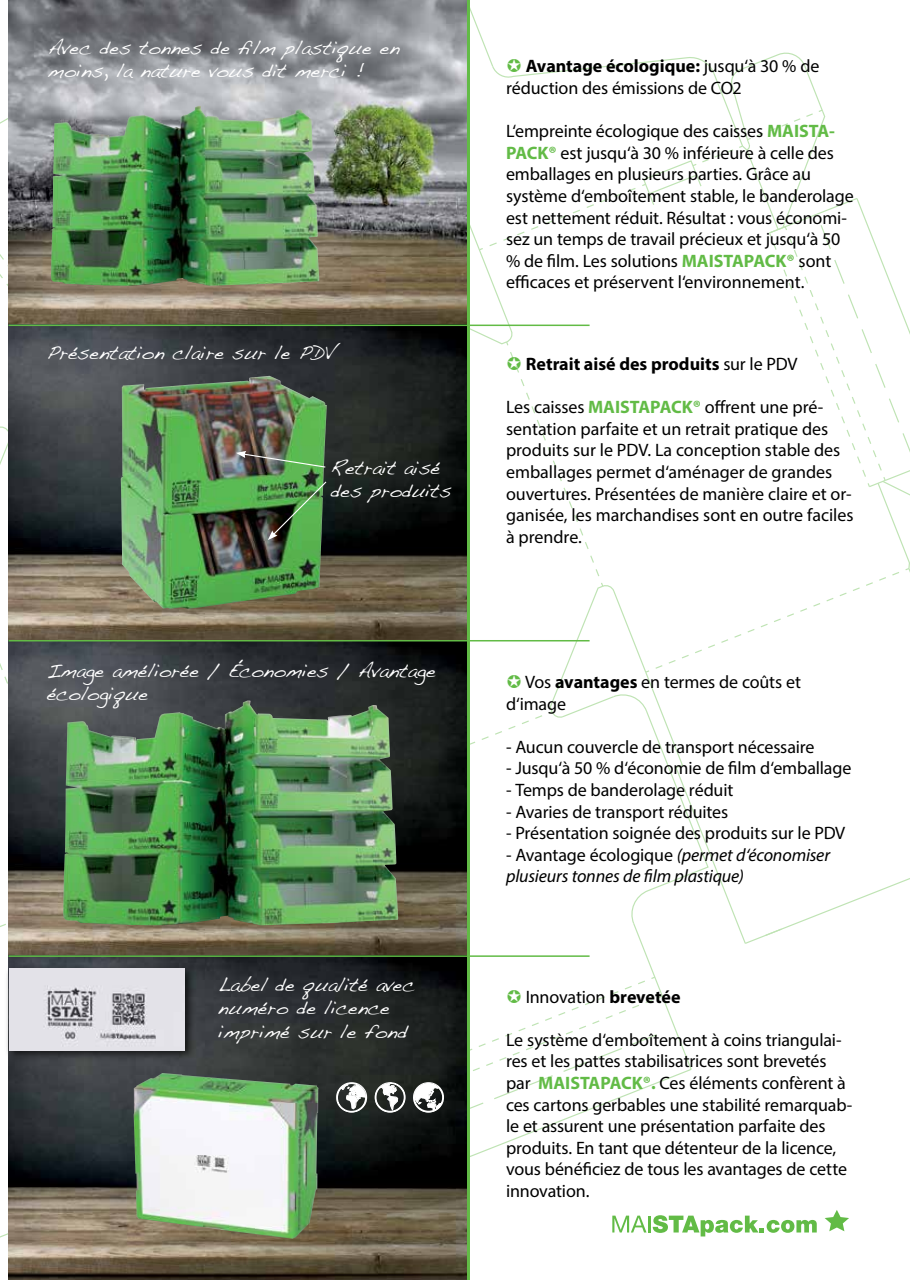
<style>
.page{position:relative;width:910px;height:1280px;background:#fff}
.page>*{position:absolute;margin:0;border:0;box-sizing:border-box;transform-origin:0 0}
.t1{font:19.5px/23.4px "Handwriting Dakota";color:#fff}
.t2{font:18px/21.6px "Myriad Pro";letter-spacing:-.005em;color:#000}
.t3{font:italic 18px/21.6px "Myriad Pro";letter-spacing:-.01em;color:#000}
.t4{font:700 18px "Myriad Pro";color:#000}
.s1{font-weight:700}
.s2{font-weight:700;color:#62bb46}
.s3{font-weight:400}
.s4{font-style:normal}
</style>
<div class="page">
<img style="left:9px;top:1253px;width:459px;height:27px">
<hr style="left:468px;top:0;width:2px;height:1280px;background:#62bb46">
<img style="left:0;top:0;width:910px;height:1253px">
<p class="t1" style="left:48px;top:36px;width:353px">Avec des tonnes de film plastique en moins, la nature vous dit merci !</p>
<p class="t1" style="left:47px;top:341px;width:291px">Présentation claire sur le PDV</p>
<p class="t1" style="left:331px;top:455px;width:122px">Retrait aisé des produits</p>
<p class="t1" style="left:47px;top:658px;width:390px">Image améliorée / Économies / Avantage écologique</p>
<p class="t1" style="left:218px;top:972px;width:198px">Label de qualité avec numéro de licence imprimé sur le fond</p>
<p class="t2" style="left:506px;top:55px;width:315px;text-indent:20px"><span class="s1">Avantage écologique:</span> jusqu‘à 30 % de réduction des émissions de CO2</p>
<p class="t2" style="left:506px;top:120px;width:349px">L‘empreinte écologique des caisses <span class="s2">MAISTA-PACK®</span> est jusqu‘à 30 % inférieure à celle des emballages en plusieurs parties. Grâce au système d‘emboîtement stable, le banderolage est nettement réduit. Résultat : vous économi&shy;sez un temps de travail précieux et jusqu‘à 50 % de film. Les solutions <span class="s2">MAISTAPACK®</span> sont efficaces et préservent l‘environnement.</p>
<p class="t4" style="left:526px;top:352px;width:273px">Retrait aisé des produits <span class="s3">sur le PDV</span></p>
<p class="t2" style="left:506px;top:396px;width:349px">Les caisses <span class="s2">MAISTAPACK®</span> offrent une pré&shy;sentation parfaite et un retrait pratique des produits sur le PDV. La conception stable des emballages permet d‘aménager de grandes ouvertures. Présentées de manière claire et or&shy;ganisée, les marchandises sont en outre faciles à prendre.</p>
<p class="t2" style="left:506px;top:671px;width:297px;text-indent:19px">Vos <span class="s1">avantages</span> en termes de coûts et d‘image</p>
<p class="t2" style="left:506px;top:736px;width:310px">- Aucun couvercle de transport nécessaire</p>
<p class="t2" style="left:506px;top:757px;width:347px">- Jusqu‘à 50 % d‘économie de film d‘emballage</p>
<p class="t2" style="left:506px;top:779px;width:229px">- Temps de banderolage réduit</p>
<p class="t2" style="left:506px;top:800px;width:224px">- Avaries de transport réduites</p>
<p class="t2" style="left:506px;top:822px;width:341px">- Présentation soignée des produits sur le PDV</p>
<p class="t3" style="left:506px;top:843px;width:326px"><span class="s4">- Avantage écologique</span> (permet d‘économiser plusieurs tonnes de film plastique)</p>
<p class="t2" style="left:526px;top:985px;width:156px">Innovation <span class="s1">brevetée</span></p>
<p class="t2" style="left:506px;top:1029px;width:348px">Le système d‘emboîtement à coins triangulai&shy;res et les pattes stabilisatrices sont brevetés par <span class="s2">MAISTAPACK®.</span> Ces éléments confèrent à ces cartons gerbables une stabilité remarquab&shy;le et assurent une présentation parfaite des produits. En tant que détenteur de la licence, vous bénéficiez de tous les avantages de cette innovation.</p>
</div>
